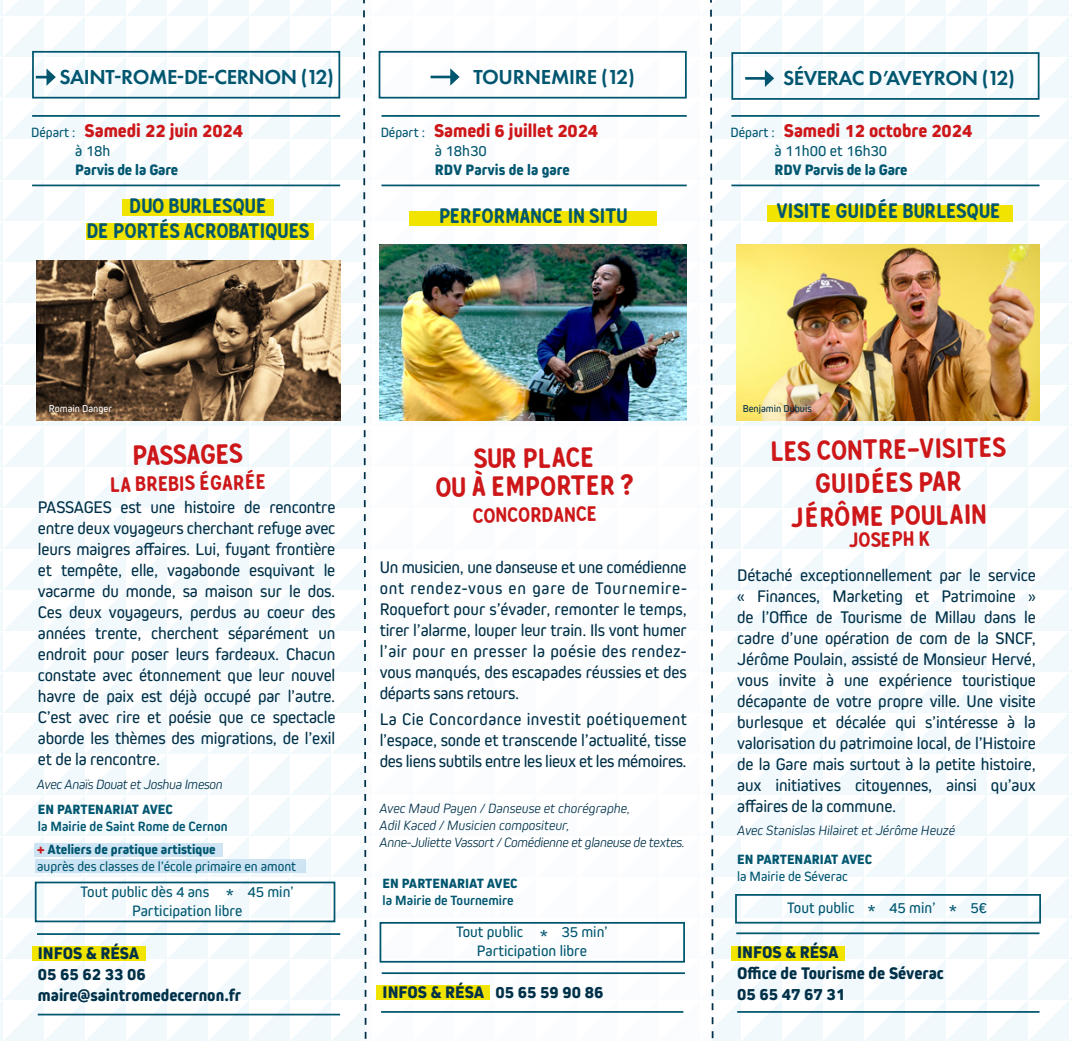
<style>
.page{position:relative;width:1072px;height:1042px;background:#fff}
.page>*{position:absolute;margin:0;border:0;box-sizing:border-box;transform-origin:0 0}
.t1{font:28px/33.2px "Gunnar Rough";color:#cd1719;text-align:center}
.t2{font:21px/25.2px "Gunnar Rough";color:#00566f;text-align:center}
.t3{font:600 21px "Futura PT";letter-spacing:-.02em;color:#00566f}
.t4{font:21px "Gunnar Rough";color:#cd1719}
.t5{font:800 19.25px "Kiro";color:#cd1719}
.t6{font:17.5px/21px "Kiro";letter-spacing:-.01em;color:#003149;text-align:justify}
.t7{font:800 17.5px/21px "Kiro";color:#003149}
.t8{font:15.75px/19.1px "Kiro";color:#00566f;text-align:center}
.t9{font:800 15.75px "Kiro";letter-spacing:-.01em;color:#00566f}
.t10{font:italic 300 14px/16.8px "Kiro";color:#003149}
.t11{font:14px/16.8px "Kiro";color:#00566f}
.t12{font:800 14px "Kiro";color:#00566f}
.t13{font:700 14px "Kiro";color:#00566f}
.t14{font:italic 300 14px "Kiro";letter-spacing:-.02em;color:#003149}
.t15{font:10.5px "Kiro";color:#003149}
.t16{font:10.5px "Kiro";color:#fff}
.s1{font-weight:400;font-size:14px;color:#00566f}
.s2{font-weight:800;color:#cd1719}
.s3{font-weight:800}
.s4{font-weight:700}
</style>
<div class="page">
<div style="left:0;top:0;width:1071px;height:1042px;background:linear-gradient(to bottom,#f6fafb,#f7fcfd)"></div>
<div style="left:365px;top:0;width:346px;height:1042px;background:#fff"></div>
<hr style="left:32px;top:115px;width:308px;height:2px;background:#00566f">
<div style="left:32px;top:51px;width:308px;height:48px;border:2px solid #00566f"></div>
<svg style="left:36px;top:68px;width:20px;height:18px"></svg>
<hr style="left:32px;top:185px;width:308px;height:1px;background:#00566f">
<img style="left:37px;top:260px;width:303px;height:160px">
<div style="left:32px;top:946px;width:114px;height:15px;background:#f0e400"></div>
<div style="left:122px;top:199px;width:152px;height:17px;background:#f0e400"></div>
<hr style="left:37px;top:933px;width:303px;height:2px;background:#00566f">
<hr style="left:38px;top:1013px;width:302px;height:2px;background:#00566f">
<hr style="left:381px;top:115px;width:305px;height:2px;background:#00566f">
<div style="left:378px;top:51px;width:308px;height:48px;border:2px solid #00566f"></div>
<hr style="left:430px;top:76px;width:22px;height:2px;background:#00566f">
<svg style="left:450px;top:68px;width:9px;height:18px"></svg>
<hr style="left:381px;top:185px;width:305px;height:1px;background:#00566f">
<img style="left:379px;top:244px;width:307px;height:176px">
<div style="left:409px;top:211px;width:247px;height:15px;background:#f0e400"></div>
<svg style="left:362px;top:0;width:5px;height:1042px"></svg>
<svg style="left:710px;top:0;width:4px;height:1042px"></svg>
<hr style="left:731px;top:115px;width:308px;height:2px;background:#00566f">
<div style="left:731px;top:52px;width:308px;height:48px;border:2px solid #00566f"></div>
<hr style="left:745px;top:77px;width:22px;height:3px;background:#00566f">
<svg style="left:765px;top:70px;width:9px;height:17px"></svg>
<hr style="left:731px;top:185px;width:308px;height:1px;background:#00566f">
<img style="left:736px;top:244px;width:303px;height:176px">
<div style="left:731px;top:946px;width:114px;height:14px;background:#f0e400"></div>
<div style="left:767px;top:205px;width:245px;height:17px;background:#f0e400"></div>
<hr style="left:736px;top:932px;width:303px;height:2px;background:#00566f">
<hr style="left:737px;top:1011px;width:302px;height:2px;background:#00566f">
<div style="left:735px;top:894px;width:306px;height:29px;border:2px solid #00566f"></div>
<div style="left:35px;top:881px;width:300px;height:41px;border:2px solid #00566f"></div>
<div style="left:87px;top:223px;width:227px;height:16px;background:#f0e400"></div>
<hr style="left:382px;top:972px;width:303px;height:2px;background:#00566f">
<div style="left:379px;top:922px;width:306px;height:40px;border:2px solid #00566f"></div>
<hr style="left:381px;top:1011px;width:302px;height:2px;background:#00566f">
<div style="left:376px;top:985px;width:114px;height:14px;background:#f0e400"></div>
<div style="left:35px;top:843px;width:188px;height:13px;background:#d0e5f4"></div>
<div style="left:35px;top:859px;width:270px;height:14px;background:#cbe3f3"></div>
<p class="t3" style="left:60px;top:64px;width:276px">SAINT-ROME-DE-CERNON (12)</p>
<p class="t5" style="left:31px;top:119px;width:213px"><span class="s1">Départ :</span> Samedi 22 juin 2024</p>
<p class="t8" style="left:75px;top:140px;width:37px">à 18h</p>
<p class="t9" style="left:75px;top:160px;width:104px">Parvis de la Gare</p>
<p class="t2" style="left:86px;top:193px;width:224px">DUO BURLESQUE<br>DE PORTÉS ACROBATIQUES</p>
<p class="t3" style="left:473px;top:64px;width:163px">TOURNEMIRE (12)</p>
<p class="t5" style="left:381px;top:119px;width:219px"><span class="s1">Départ :</span> Samedi 6 juillet 2024</p>
<p class="t8" style="left:435px;top:140px;width:53px">à 18h30</p>
<p class="t9" style="left:435px;top:160px;width:136px">RDV Parvis de la gare</p>
<p class="t2" style="left:438px;top:203px;width:190px">PERFORMANCE IN SITU</p>
<p class="t3" style="left:783px;top:65px;width:233px">SÉVERAC D’AVEYRON (12)</p>
<p class="t5" style="left:730px;top:119px;width:243px"><span class="s1">Départ :</span> Samedi 12 octobre 2024</p>
<p class="t8" style="left:774px;top:140px;width:114px">à 11h00 et 16h30</p>
<p class="t9" style="left:774px;top:160px;width:134px">RDV Parvis de la Gare</p>
<p class="t2" style="left:776px;top:198px;width:225px">VISITE GUIDÉE BURLESQUE</p>
<p class="t16" style="left:49px;top:402px;width:65px">Romain Danger</p>
<h1 class="t1" style="left:132px;top:439px;width:112px;rotate:-1deg">PASSAGES</h1>
<p class="t4" style="left:109px;top:471px;width:158px;rotate:-1deg">LA BREBIS ÉGARÉE</p>
<p class="t6" style="left:38px;top:496px;width:299px">PASSAGES est une histoire de rencontre entre deux voyageurs cherchant refuge avec leurs maigres affaires. Lui, fuyant frontière et tempête, elle, vagabonde esquivant le vacarme du monde, sa maison sur le dos.<br>Ces deux voyageurs, perdus au coeur des années trente, cherchent séparément un endroit pour poser leurs fardeaux. Chacun constate avec étonnement que leur nouvel havre de paix est déjà occupé par l’autre.<br>C’est avec rire et poésie que ce spectacle aborde les thèmes des migrations, de l’exil et de la rencontre.</p>
<p class="t12" style="left:38px;top:801px;width:136px">EN PARTENARIAT AVEC</p>
<p class="t13" style="left:38px;top:818px;width:191px">la Mairie de Saint Rome de Cernon</p>
<p class="t14" style="left:37px;top:776px;width:187px">Avec Anaïs Douat et Joshua Imeson</p>
<p class="t11" style="left:37px;top:840px;width:260px"><span class="s2">+</span> <span class="s3">Ateliers de pratique artistique<br></span>auprès des classes de l’école primaire en amont</p>
<p class="t8" style="left:81px;top:882px;width:215px">Tout public dès 4 ans <span class="s4">*</span> 45 min’<br>Participation libre</p>
<p class="t7" style="left:38px;top:943px;width:205px">INFOS &amp; RÉSA<br>05 65 62 33 06 maire@saintromedecernon.fr</p>
<h1 class="t1" style="left:434px;top:446px;width:200px;line-height:28px;rotate:-1deg">SUR PLACE<br>OU À EMPORTER ?</h1>
<p class="t4" style="left:472px;top:502px;width:126px;rotate:-1deg">CONCORDANCE</p>
<p class="t6" style="left:379px;top:556px;width:309px">Un musicien, une danseuse et une comédienne ont rendez-vous en gare de Tournemire-Roquefort pour s’évader, remonter le temps, tirer l’alarme, louper leur train. Ils vont humer l’air pour en presser la poésie des rendez&shy;vous manqués, des escapades réussies et des départs sans retours.</p>
<p class="t6" style="left:379px;top:708px;width:309px">La Cie Concordance investit poétiquement l’espace, sonde et transcende l’actualité, tisse des liens subtils entre les lieux et les mémoires.</p>
<p class="t10" style="left:379px;top:799px;width:307px">Avec Maud Payen / Danseuse et chorégraphe,<br>Adil Kaced / Musicien compositeur,<br>Anne-Juliette Vassort / Comédienne et glaneuse de textes.</p>
<p class="t12" style="left:382px;top:875px;width:136px">EN PARTENARIAT AVEC</p>
<p class="t13" style="left:382px;top:892px;width:132px">la Mairie de Tournemire</p>
<p class="t8" style="left:456px;top:922px;width:153px">Tout public <span class="s4">*</span> 35 min’<br>Participation libre</p>
<p class="t7" style="left:382px;top:982px;width:222px">INFOS &amp; RÉSA 05 65 59 90 86</p>
<p class="t15" style="left:742px;top:403px;width:70px">Benjamin Dubuis</p>
<h1 class="t1" style="left:769px;top:435px;width:237px;rotate:-1deg">LES CONTRE-VISITES<br>GUIDÉES PAR<br>JÉRÔME POULAIN</h1>
<p class="t4" style="left:849px;top:527px;width:82px;rotate:-1deg">JOSEPH K</p>
<p class="t6" style="left:737px;top:564px;width:300px">Détaché exceptionnellement par le service « Finances, Marketing et Patrimoine » de l’Office de Tourisme de Millau dans le cadre d’une opération de com de la SNCF, Jérôme Poulain, assisté de Monsieur Hervé, vous invite à une expérience touristique décapante de votre propre ville. Une visite burlesque et décalée qui s’intéresse à la valorisation du patrimoine local, de l’Histoire de la Gare mais surtout à la petite histoire, aux initiatives citoyennes, ainsi qu’aux affaires de la commune.</p>
<p class="t10" style="left:737px;top:822px;width:219px">Avec Stanislas Hilairet et Jérôme Heuzé</p>
<p class="t12" style="left:737px;top:851px;width:136px">EN PARTENARIAT AVEC</p>
<p class="t11" style="left:737px;top:867px;width:112px">la Mairie de Séverac</p>
<p class="t8" style="left:787px;top:897px;width:201px">Tout public <span class="s4">*</span> 45 min’ <span class="s4">*</span> 5€</p>
<p class="t7" style="left:737px;top:942px;width:208px">INFOS &amp; RÉSA<br>Office de Tourisme de Séverac<br>05 65 47 67 31</p>
</div>
